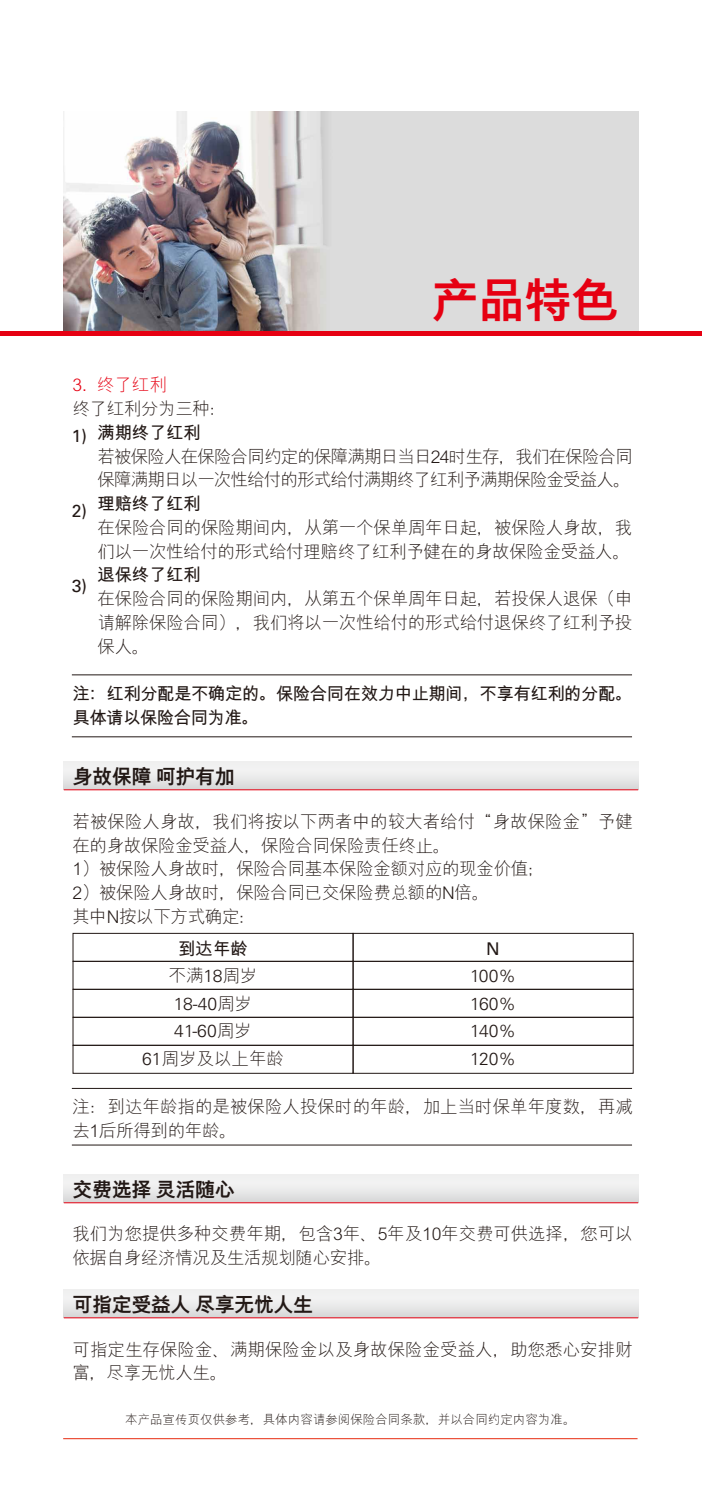
<style>
.page{position:relative;width:702px;height:1489px;background:#fff}
.page>*{position:absolute;margin:0;border:0;box-sizing:border-box;transform-origin:0 0}
.t1{font:800 47.5px "M Hei PR Cfor HSBC";color:#e60012}
.t2{font:800 20px "M Hei PR Cfor HSBC";letter-spacing:-.02em;color:#221815}
.t3{font:300 17.5px/23.8px "M Hei PR Cfor HSBC";letter-spacing:-.02em;color:#221815}
.t4{font:300 17.5px/23.8px "M Hei PR Cfor HSBC";color:#221815}
.t5{font:700 17.5px/23.8px "M Hei PR Cfor HSBC";letter-spacing:-.03em;color:#221815}
.t6{font:300 17.5px/23.8px "M Hei PR Cfor HSBC";letter-spacing:-.05em;color:#221815}
.t7{font:300 17.5px/27.5px "Univers LT Std";color:#221815}
.t8{font:17.5px "Univers LT Std";color:#221815}
.t9{font:300 17.5px "M Hei PR Cfor HSBC";color:#e60012}
.t10{font:300 12.5px "M Hei PR Cfor HSBC";color:#221815}
.s1{font-weight:300}
.s2{font-family:"Univers LT Std";font-weight:300}
.s3{font-family:"M Hei PR Cfor HSBC"}
.s4{font-family:"Univers LT Std"}
</style>
<div class="page">
<div style="left:73px;top:932px;width:280px;height:29px;border:1px solid #221815"></div>
<div style="left:353px;top:932px;width:280px;height:29px;border:1px solid #221815"></div>
<div style="left:73px;top:960px;width:280px;height:29px;border:1px solid #221815"></div>
<div style="left:353px;top:960px;width:280px;height:29px;border:1px solid #221815"></div>
<div style="left:73px;top:988px;width:280px;height:29px;border:1px solid #221815"></div>
<div style="left:353px;top:988px;width:280px;height:29px;border:1px solid #221815"></div>
<div style="left:73px;top:1016px;width:280px;height:29px;border:1px solid #221815"></div>
<div style="left:353px;top:1016px;width:280px;height:29px;border:1px solid #221815"></div>
<div style="left:73px;top:1044px;width:280px;height:29px;border:1px solid #221815"></div>
<div style="left:353px;top:1044px;width:280px;height:29px;border:1px solid #221815"></div>
<div style="left:64px;top:761px;width:574px;height:28px;background:linear-gradient(to bottom,#f8f8f8,#ddd)"></div>
<hr style="left:64px;top:789px;width:574px;height:1px;background:#e60012">
<div style="left:64px;top:1174px;width:574px;height:28px;background:linear-gradient(to bottom,#f8f8f8,#ddd)"></div>
<hr style="left:64px;top:1202px;width:574px;height:1px;background:#e60012">
<div style="left:64px;top:1289px;width:574px;height:28px;background:linear-gradient(to bottom,#f8f8f8,#ddd)"></div>
<hr style="left:64px;top:1317px;width:574px;height:1px;background:#e60012">
<img style="left:64px;top:112px;width:574px;height:219px">
<div style="left:0;top:331px;width:702px;height:5px;background:#e60012"></div>
<hr style="left:72px;top:674px;width:560px;height:1px;background:#221815">
<hr style="left:72px;top:736px;width:560px;height:1px;background:#221815">
<hr style="left:72px;top:1087px;width:560px;height:1px;background:#221815">
<hr style="left:72px;top:1144px;width:560px;height:1px;background:#221815">
<hr style="left:63px;top:1437px;width:574px;height:1px;background:#e7290f">
<h1 class="t1" style="left:431px;top:277px;width:189px">产品特色</h1>
<p class="t9" style="left:72px;top:376px;width:96px">3. 终了红利</p>
<p class="t3" style="left:72px;top:396px;width:156px">终了红利分为三种：</p>
<p class="t5" style="left:97px;top:420px;width:105px">满期终了红利</p>
<p class="t6" style="left:97px;top:444px;width:537px">若被保险人在保险合同约定的保障满期日当日24时生存，我们在保险合同保障满期日以一次性给付的形式给付满期终了红利予满期保险金受益人。</p>
<p class="t5" style="left:97px;top:491px;width:105px">理赔终了红利</p>
<p class="t3" style="left:97px;top:515px;width:536px">在保险合同的保险期间内，从第一个保单周年日起，被保险人身故，我们以一次性给付的形式给付理赔终了红利予健在的身故保险金受益人。</p>
<p class="t5" style="left:97px;top:562px;width:105px">退保终了红利</p>
<p class="t3" style="left:97px;top:586px;width:536px;text-align:justify">在保险合同的保险期间内，从第五个保单周年日起，若投保人退保（申请解除保险合同），我们将以一次性给付的形式给付退保终了红利予投保人。</p>
<p class="t5" style="left:72px;top:681px;width:561px">注：红利分配是不确定的。保险合同在效力中止期间，不享有红利的分配。具体请以保险合同为准。</p>
<p class="t8" style="left:72px;top:425px;width:17px">1)</p>
<p class="t8" style="left:72px;top:500px;width:17px">2)</p>
<p class="t8" style="left:72px;top:575px;width:17px">3)</p>
<p class="t2" style="left:72px;top:766px;width:164px">身故保障 呵护有加</p>
<p class="t3" style="left:72px;top:809px;width:562px">若被保险人身故，我们将按以下两者中的较大者给付“身故保险金”予健在的身故保险金受益人，保险合同保险责任终止。<br>1）被保险人身故时，保险合同基本保险金额对应的现金价值；<br>2）被保险人身故时，保险合同已交保险费总额的N倍。<br>其中N按以下方式确定：</p>
<p class="t5" style="left:169px;top:934px;width:90px;line-height:27.5px;text-align:center">到达年龄<span class="s1">不满</span><span class="s2">18</span><span class="s1">周岁</span></p>
<p class="t7" style="left:174px;top:989px;width:80px">18-40<span class="s3">周岁<br></span>41-60<span class="s3">周岁</span></p>
<p class="t4" style="left:142px;top:1045px;width:143px"><span class="s4">61</span>周岁及以上年龄</p>
<p class="t8" style="left:486px;top:938px;width:15px">N</p>
<p class="t7" style="left:470px;top:962px;width:47px;text-align:justify">100% 160% 140% 120%</p>
<p class="t4" style="left:72px;top:1094px;width:562px">注：到达年龄指的是被保险人投保时的年龄，加上当时保单年度数，再减去1后所得到的年龄。</p>
<p class="t2" style="left:72px;top:1179px;width:164px">交费选择 灵活随心</p>
<p class="t3" style="left:72px;top:1221px;width:561px">我们为您提供多种交费年期，包含3年、5年及10年交费可供选择，您可以依据自身经济情况及生活规划随心安排。</p>
<p class="t2" style="left:72px;top:1294px;width:242px">可指定受益人 尽享无忧人生</p>
<p class="t4" style="left:72px;top:1336px;width:562px">可指定生存保险金、满期保险金以及身故保险金受益人，助您悉心安排财富，尽享无忧人生。</p>
<p class="t10" style="left:125px;top:1413px;width:452px">本产品宣传页仅供参考，具体内容请参阅保险合同条款，并以合同约定内容为准。</p>
</div>
